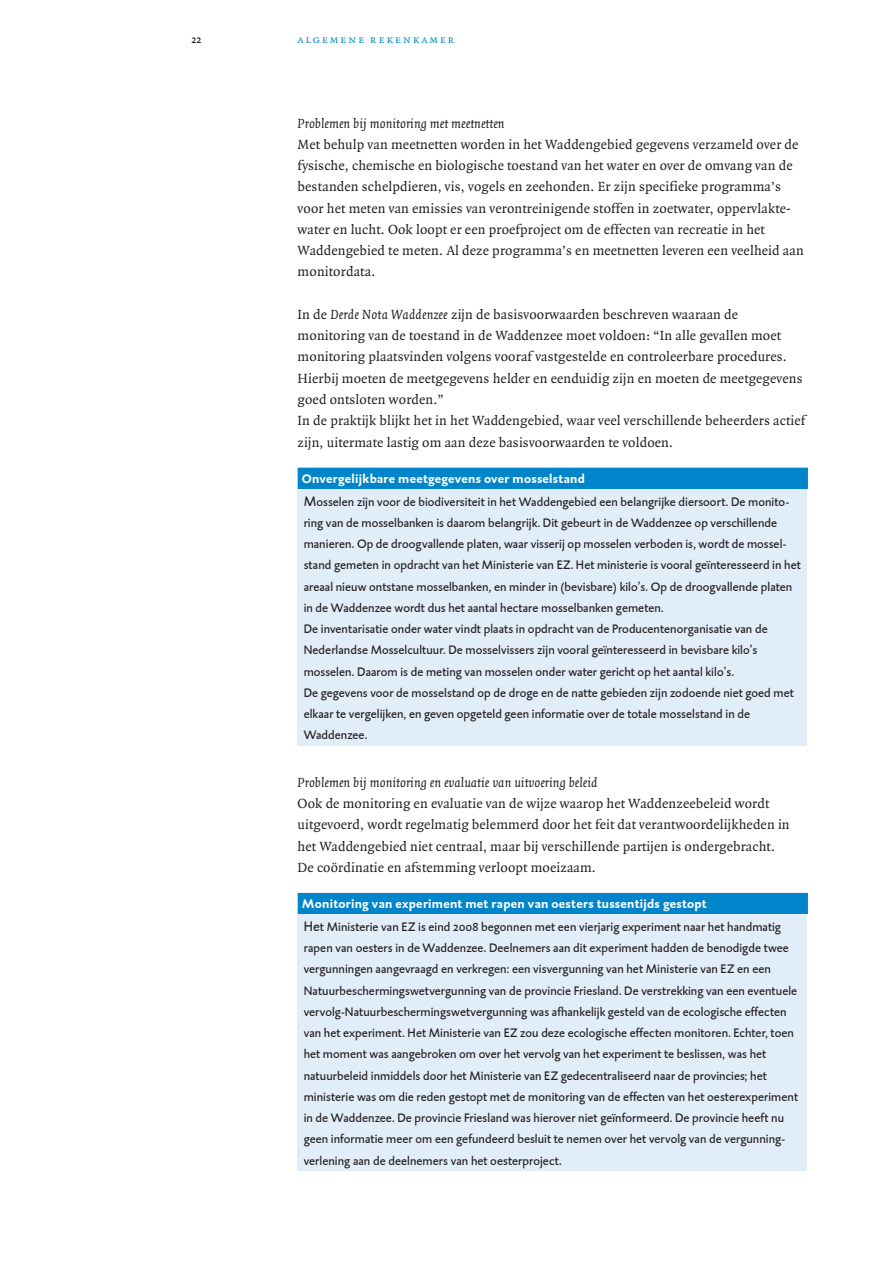
<style>
.page{position:relative;width:893px;height:1263px;background:#fff}
.page>*{position:absolute;margin:0;border:0;box-sizing:border-box;transform-origin:0 0}
._00_Plat{font:14.25px/21.3px "Quadraat";letter-spacing:.01em;color:#231f20}
._01_Cursief{font:italic 14.25px "Quadraat";color:#231f20}
._05_Tabel_tekstkader{font:12.75px/21.3px "DTL Caspari ST";letter-spacing:.005em;color:#231f20}
._09_Tabel_vet_balk{font:700 12.75px "DTL Caspari ST";letter-spacing:.02em;color:#fff}
.t1{font:11.25px "Quadraat Small Caps";letter-spacing:.15em;color:#0085cb}
.t2{font:11.25px "DTL Caspari ST";color:#231f20}
.s1{font-style:italic}
.s2{font-size:14.25px}
</style>
<div class="page">
<div style="left:298px;top:468px;width:510px;height:21px;background:#0085cb"></div>
<div style="left:298px;top:893px;width:510px;height:21px;background:#0085cb"></div>
<div style="left:298px;top:489px;width:509px;height:256px;background:#e1edf8"></div>
<div style="left:298px;top:914px;width:509px;height:256px;background:#e1edf8"></div>
<p class="t2" style="left:191px;top:32px;width:12px">22</p>
<p class="t1" style="left:298px;top:33px;width:158px">algemene rekenkamer</p>
<p class="_01_Cursief" style="left:298px;top:116px;width:208px">Problemen bij monitoring met meetnetten</p>
<p class="_00_Plat" style="left:298px;top:134px;width:508px">Met behulp van meetnetten worden in het Waddengebied gegevens verzameld over de fysische, chemische en biologische toestand van het water en over de omvang van de bestanden schelpdieren, vis, vogels en zeehonden. Er zijn specifieke programma’s voor het meten van emissies van verontreinigende stoffen in zoetwater, oppervlakte&shy;water en lucht. Ook loopt er een proefproject om de effecten van recreatie in het Waddengebied te meten. Al deze programma’s en meetnetten leveren een veelheid aan monitordata.</p>
<p class="_00_Plat" style="left:298px;top:304px;width:506px">In de <span class="s1">Derde Nota Waddenzee</span> zijn de basisvoorwaarden beschreven waaraan de monitoring van de toestand in de Waddenzee moet voldoen: “In alle gevallen moet monitoring plaatsvinden volgens vooraf vastgestelde en controleerbare procedures.<br>Hierbij moeten de meetgegevens helder en eenduidig zijn en moeten de meetgegevens goed ontsloten worden.”</p>
<p class="_00_Plat" style="left:298px;top:410px;width:509px">In de praktijk blijkt het in het Waddengebied, waar veel verschillende beheerders actief zijn, uitermate lastig om aan deze basisvoorwaarden te voldoen.</p>
<p class="_09_Tabel_vet_balk" style="left:302px;top:470px;width:285px">Onvergelijkbare meetgegevens over mosselstand</p>
<p class="_05_Tabel_tekstkader" style="left:304px;top:491px;width:499px"><span class="s2">M</span>osselen zijn voor de biodiversiteit in het Waddengebied een belangrijke diersoort. De monito&shy;ring van de mosselbanken is daarom belangrijk. Dit gebeurt in de Waddenzee op verschillende manieren. Op de droogvallende platen, waar visserij op mosselen verboden is, wordt de mossel&shy;stand gemeten in opdracht van het Ministerie van EZ. Het ministerie is vooral geïnteresseerd in het areaal nieuw ontstane mosselbanken, en minder in (bevisbare) kilo’s. Op de droogvallende platen in de Waddenzee wordt dus het aantal hectare mosselbanken gemeten.</p>
<p class="_05_Tabel_tekstkader" style="left:304px;top:618px;width:465px">De inventarisatie onder water vindt plaats in opdracht van de Producentenorganisatie van de<br>Nederlandse Mosselcultuur. De mosselvissers zijn vooral geïnteresseerd in bevisbare kilo’s mosselen. Daarom is de meting van mosselen onder water gericht op het aantal kilo’s.</p>
<p class="_05_Tabel_tekstkader" style="left:304px;top:682px;width:492px">De gegevens voor de mosselstand op de droge en de natte gebieden zijn zodoende niet goed met elkaar te vergelijken, en geven opgeteld geen informatie over de totale mosselstand in de<br>Waddenzee.</p>
<p class="_01_Cursief" style="left:298px;top:775px;width:301px">Problemen bij monitoring en evaluatie van uitvoering beleid</p>
<p class="_00_Plat" style="left:298px;top:793px;width:494px">Ook de monitoring en evaluatie van de wijze waarop het Waddenzeebeleid wordt uitgevoerd, wordt regelmatig belemmerd door het feit dat verantwoordelijkheden in het Waddengebied niet centraal, maar bij verschillende partijen is ondergebracht.<br>De coördinatie en afstemming verloopt moeizaam.</p>
<p class="_09_Tabel_vet_balk" style="left:302px;top:895px;width:406px">Monitoring van experiment met rapen van oesters tussentijds gestopt</p>
<p class="_05_Tabel_tekstkader" style="left:304px;top:916px;width:496px"><span class="s2">He</span>t Ministerie van EZ is eind 2008 begonnen met een vierjarig experiment naar het handmatig rapen van oesters in de Waddenzee. Deelnemers aan dit experiment hadden de benodigde twee vergunningen aangevraagd en verkregen: een visvergunning van het Ministerie van EZ en een Natuurbeschermingswetvergunning van de provincie Friesland. De verstrekking van een eventuele vervolg-Natuurbeschermingswetvergunning was afhankelijk gesteld van de ecologische effecten van het experiment. Het Ministerie van EZ zou deze ecologische effecten monitoren. Echter, toen het moment was aangebroken om over het vervolg van het experiment te beslissen, was het natuurbeleid inmiddels door het Ministerie van EZ gedecentraliseerd naar de provincies; het ministerie was om die reden gestopt met de monitoring van de effecten van het oesterexperiment in de Waddenzee. De provincie Friesland was hierover niet geïnformeerd. De provincie heeft nu geen informatie meer om een gefundeerd besluit te nemen over het vervolg van de vergunning&shy;verlening aan de deelnemers van het oesterproject.</p>
</div>
